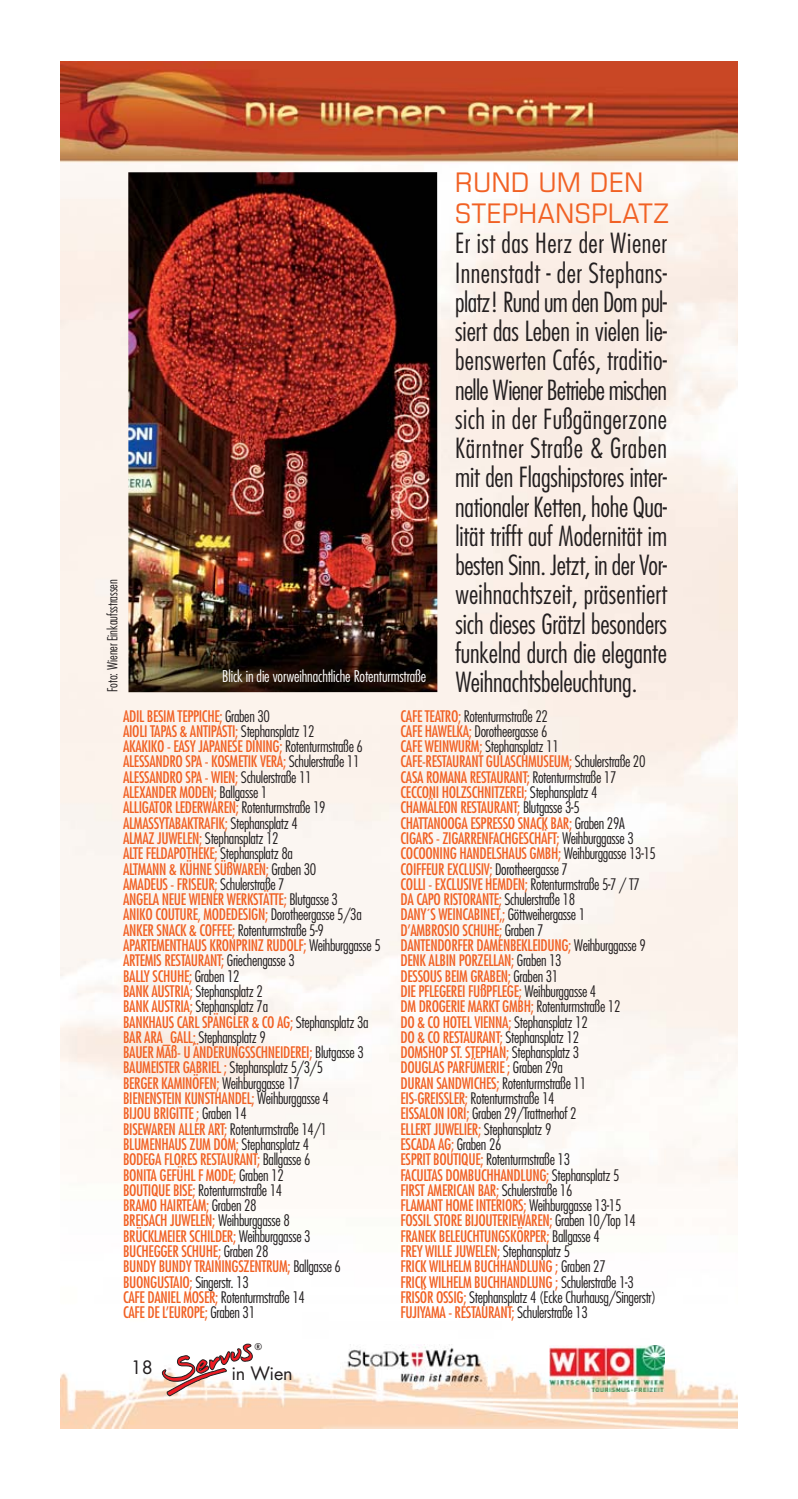
<style>
.page{position:relative;width:798px;height:1499px;background:#fff}
.page>*{position:absolute;margin:0;border:0;box-sizing:border-box;transform-origin:0 0}
.t1{font:300 condensed 27px/29.2px "Futura";letter-spacing:-.005em;color:#231f20;text-align:justify}
.t2{font:condensed 27px/31.5px "Eurostile";letter-spacing:.02em;color:#f16124;scale:1.1 1}
.t3{font:18px "Futura";letter-spacing:-.015em;color:#231f20}
.t4{font:300 condensed 15.75px "Futura";letter-spacing:-.01em;color:#fff}
.t5{font:condensed 15.53px/15.3px "Futura";letter-spacing:-.02em;color:#f16124}
.t6{font:300 condensed 13.5px "Futura";letter-spacing:-.01em;color:#231f20}
.t7{font:500 9px "Futura";color:#231f20}
.s1{font-weight:300;color:#231f20}
</style>
<div class="page">
<img style="left:61px;top:61px;width:676px;height:1368px">
<svg style="left:162px;top:1343px;width:95px;height:53px"></svg>
<img style="left:549px;top:1345px;width:115px;height:46px">
<img style="left:340px;top:1344px;width:147px;height:45px">
<img style="left:128px;top:173px;width:309px;height:519px">
<p class="t6" style="left:107px;top:692px;width:114px;rotate:-90deg">Foto: Wiener Einkaufsstrassen</p>
<p class="t4" style="left:222px;top:670px;width:205px">Blick in die vorweihnachtliche Rotenturmstraße</p>
<h1 class="t2" style="left:455px;top:169px;width:196px">RUND UM DEN<br>STEPHANSPLATZ</h1>
<p class="t1" style="left:455px;top:231px;width:213px">Er ist das Herz der Wiener Innenstadt - der Stephans&shy;platz! Rund um den Dom pul&shy;siert das Leben in vielen lie&shy;benswerten Cafés, traditio&shy;nelle Wiener Betriebe mischen sich in der Fußgängerzone Kärntner Straße &amp; Graben mit den Flagshipstores inter&shy;nationaler Ketten, hohe Qua&shy;lität trifft auf Modernität im besten Sinn. Jetzt, in der Vor&shy;weihnachtszeit, präsentiert sich dieses Grätzl besonders funkelnd durch die elegante Weihnachtsbeleuchtung.</p>
<p class="t5" style="left:123px;top:709px;width:259px">ADIL BESIM TEPPICHE; <span class="s1">Graben 30<br></span>AIOLI TAPAS &amp; ANTIPASTI; <span class="s1">Stephansplatz 12<br></span>AKAKIKO - EASY JAPANESE DINING; <span class="s1">Rotenturmstraße 6<br></span>ALESSANDRO SPA - KOSMETIK VERA; <span class="s1">Schulerstraße 11<br></span>ALESSANDRO SPA - WIEN; <span class="s1">Schulerstraße 11<br></span>ALEXANDER MODEN; <span class="s1">Ballgasse 1<br></span>ALLIGATOR LEDERWAREN; <span class="s1">Rotenturmstraße 19<br></span>ALMASSYTABAKTRAFIK; <span class="s1">Stephansplatz 4<br></span>ALMAZ JUWELEN; <span class="s1">Stephansplatz 12<br></span>ALTE FELDAPOTHEKE; <span class="s1">Stephansplatz 8a<br></span>ALTMANN &amp; KÜHNE SÜßWAREN; <span class="s1">Graben 30<br></span>AMADEUS - FRISEUR; <span class="s1">Schulerstraße 7<br></span>ANGELA NEUE WIENER WERKSTÄTTE; <span class="s1">Blutgasse 3<br></span>ANIKO COUTURE, MODEDESIGN; <span class="s1">Dorotheergasse 5/3a </span>ANKER SNACK &amp; COFFEE; <span class="s1">Rotenturmstraße 5-9<br></span>APARTEMENTHAUS KRONPRINZ RUDOLF; <span class="s1">Weihburggasse 5<br></span>ARTEMIS RESTAURANT; <span class="s1">Griechengasse 3<br></span>BALLY SCHUHE; <span class="s1">Graben 12<br></span>BANK AUSTRIA; <span class="s1">Stephansplatz 2<br></span>BANK AUSTRIA; <span class="s1">Stephansplatz 7a<br></span>BANKHAUS CARL SPÄNGLER &amp; CO AG; <span class="s1">Stephansplatz 3a </span>BAR ARA_GALL; <span class="s1">Stephansplatz 9<br></span>BAUER MAß- U ÄNDERUNGSSCHNEIDEREI; <span class="s1">Blutgasse 3<br></span>BAUMEISTER GABRIEL ; <span class="s1">Stephansplatz 5/3/5<br></span>BERGER KAMINÖFEN; <span class="s1">Weihburggasse 17<br></span>BIENENSTEIN KUNSTHANDEL; <span class="s1">Weihburggasse 4<br></span>BIJOU BRIGITTE ; <span class="s1">Graben 14<br></span>BISEWAREN ALLER ART; <span class="s1">Rotenturmstraße 14/1<br></span>BLUMENHAUS ZUM DOM; <span class="s1">Stephansplatz 4<br></span>BODEGA FLORES RESTAURANT; <span class="s1">Ballgasse 6<br></span>BONITA GEFÜHL F MODE; <span class="s1">Graben 12<br></span>BOUTIQUE BISE; <span class="s1">Rotenturmstraße 14<br></span>BRAMO HAIRTEAM; <span class="s1">Graben 28<br></span>BREISACH JUWELEN; <span class="s1">Weihburggasse 8<br></span>BRÜCKLMEIER SCHILDER; <span class="s1">Weihburggasse 3<br></span>BUCHEGGER SCHUHE; <span class="s1">Graben 28<br></span>BUNDY BUNDY TRAININGSZENTRUM; <span class="s1">Ballgasse 6<br></span>BUONGUSTAIO; <span class="s1">Singerstr. 13<br></span>CAFE DANIEL MOSER; <span class="s1">Rotenturmstraße 14<br></span>CAFE DE L’EUROPE; <span class="s1">Graben 31</span></p>
<p class="t5" style="left:400px;top:709px;width:257px">CAFE TEATRO; <span class="s1">Rotenturmstraße 22<br></span>CAFE HAWELKA; <span class="s1">Dorotheergasse 6<br></span>CAFE WEINWURM; <span class="s1">Stephansplatz 11<br></span>CAFE-RESTAURANT GULASCHMUSEUM; <span class="s1">Schulerstraße 20<br></span>CASA ROMANA RESTAURANT; <span class="s1">Rotenturmstraße 17<br></span>CECCONI HOLZSCHNITZEREI; <span class="s1">Stephansplatz 4<br></span>CHAMÄLEON RESTAURANT; <span class="s1">Blutgasse 3-5<br></span>CHATTANOOGA ESPRESSO SNACK BAR; <span class="s1">Graben 29A </span>CIGARS - ZIGARRENFACHGESCHÄFT; <span class="s1">Weihburggasse 3<br></span>COCOONING HANDELSHAUS GMBH; <span class="s1">Weihburggasse 13-15<br></span>COIFFEUR EXCLUSIV; <span class="s1">Dorotheergasse 7<br></span>COLLI - EXCLUSIVE HEMDEN; <span class="s1">Rotenturmstraße 5-7 / T7<br></span>DA CAPO RISTORANTE; <span class="s1">Schulerstraße 18<br></span>DANY´S WEINCABINET,; <span class="s1">Göttweihergasse 1<br></span>D’AMBROSIO SCHUHE; <span class="s1">Graben 7<br></span>DANTENDORFER DAMENBEKLEIDUNG; <span class="s1">Weihburggasse 9<br></span>DENK ALBIN PORZELLAN; <span class="s1">Graben 13<br></span>DESSOUS BEIM GRABEN; <span class="s1">Graben 31<br></span>DIE PFLEGEREI FUßPFLEGE; <span class="s1">Weihburggasse 4<br></span>DM DROGERIE MARKT GMBH; <span class="s1">Rotenturmstraße 12<br></span>DO &amp; CO HOTEL VIENNA; <span class="s1">Stephansplatz 12<br></span>DO &amp; CO RESTAURANT; <span class="s1">Stephansplatz 12<br></span>DOMSHOP ST. STEPHAN; <span class="s1">Stephansplatz 3<br></span>DOUGLAS PARFÜMERIE ; <span class="s1">Graben 29a<br></span>DURAN SANDWICHES; <span class="s1">Rotenturmstraße 11<br></span>EIS-GREISSLER; <span class="s1">Rotenturmstraße 14<br></span>EISSALON IORI; <span class="s1">Graben 29/Trattnerhof 2<br></span>ELLERT JUWELIER; <span class="s1">Stephansplatz 9<br></span>ESCADA AG; <span class="s1">Graben 26<br></span>ESPRIT BOUTIQUE; <span class="s1">Rotenturmstraße 13<br></span>FACULTAS DOMBUCHHANDLUNG; <span class="s1">Stephansplatz 5<br></span>FIRST AMERICAN BAR; <span class="s1">Schulerstraße 16<br></span>FLAMANT HOME INTERIORS; <span class="s1">Weihburggasse 13-15<br></span>FOSSIL STORE BIJOUTERIEWAREN; <span class="s1">Graben 10/Top 14<br></span>FRANEK BELEUCHTUNGSKÖRPER; <span class="s1">Ballgasse 4<br></span>FREY WILLE JUWELEN; <span class="s1">Stephansplatz 5<br></span>FRICK WILHELM BUCHHANDLUNG ; <span class="s1">Graben 27<br></span>FRICK WILHELM BUCHHANDLUNG ; <span class="s1">Schulerstraße 1-3<br></span>FRISÖR OSSIG; <span class="s1">Stephansplatz 4 (Ecke Churhausg/Singerstr)<br></span>FUJIYAMA - RESTAURANT; <span class="s1">Schulerstraße 13</span></p>
<p class="t3" style="left:131px;top:1359px;width:23px">18</p>
<p class="t7" style="left:254px;top:1342px;width:9px">®</p>
<p class="t3" style="left:231px;top:1365px;width:63px">in Wien</p>
</div>
